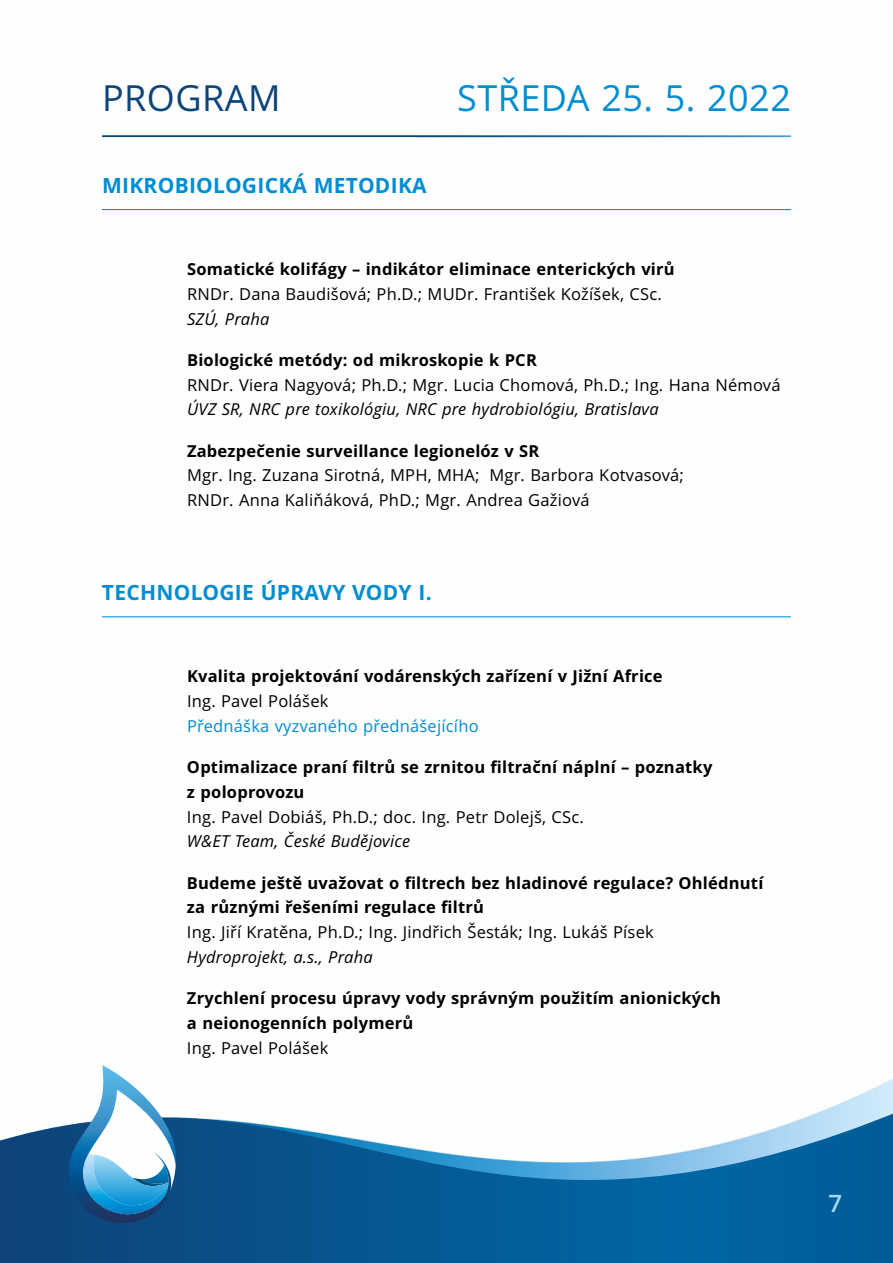
<style>
.page{position:relative;width:893px;height:1263px;background:#fff}
.page>*{position:absolute;margin:0;border:0;box-sizing:border-box;transform-origin:0 0}
.t1{font:36px "Open Sans";letter-spacing:.015em;color:#008dd2}
.t2{font:36px "Open Sans";letter-spacing:.015em;color:#0b447a}
.t3{font:600 24px "Open Sans";color:#a2daf7}
.t4{font:700 21px "Open Sans";letter-spacing:.015em;color:#008dd2}
.t5{font:700 16.5px/24.8px "Open Sans";letter-spacing:.015em;color:#000}
.t6{font:16.5px/24.8px "Open Sans";letter-spacing:.015em;color:#000}
.t7{font:italic 16.5px "Open Sans";letter-spacing:.015em;color:#000}
.t8{font:16.5px "Open Sans";letter-spacing:.015em;color:#008dd2}
</style>
<div class="page">
<svg style="left:0;top:1108px;width:893px;height:155px"></svg>
<img style="left:69px;top:1065px;width:107px;height:158px">
<hr style="left:102px;top:209px;width:689px;height:1px;background:#008dd2">
<hr style="left:102px;top:616px;width:689px;height:1px;background:#008dd2">
<hr style="left:102px;top:135px;width:689px;height:2px;background:#0b447a">
<h1 class="t2" style="left:102px;top:83px;width:180px">PROGRAM</h1>
<h1 class="t1" style="left:457px;top:83px;width:335px">STŘEDA 25. 5. 2022</h1>
<p class="t4" style="left:102px;top:176px;width:326px">MIKROBIOLOGICKÁ METODIKA</p>
<p class="t5" style="left:187px;top:258px;width:489px">Somatické kolifágy – indikátor eliminace enterických virů</p>
<p class="t6" style="left:187px;top:283px;width:476px">RNDr. Dana Baudišová; Ph.D.; MUDr. František Kožíšek, CSc.</p>
<p class="t7" style="left:187px;top:312px;width:84px">SZÚ, Praha</p>
<p class="t5" style="left:187px;top:349px;width:351px">Biologické metódy: od mikroskopie k PCR</p>
<p class="t6" style="left:187px;top:374px;width:595px">RNDr. Viera Nagyová; Ph.D.; Mgr. Lucia Chomová, Ph.D.; Ing. Hana Némová</p>
<p class="t7" style="left:187px;top:403px;width:473px">ÚVZ SR, NRC pre toxikológiu, NRC pre hydrobiológiu, Bratislava</p>
<p class="t5" style="left:187px;top:440px;width:354px">Zabezpečenie surveillance legionelóz v SR</p>
<p class="t6" style="left:187px;top:465px;width:498px">Mgr. Ing. Zuzana Sirotná, MPH, MHA; Mgr. Barbora Kotvasová;<br>RNDr. Anna Kaliňáková, PhD.; Mgr. Andrea Gažiová</p>
<p class="t4" style="left:102px;top:584px;width:331px">TECHNOLOGIE ÚPRAVY VODY I.</p>
<p class="t5" style="left:187px;top:666px;width:477px">Kvalita projektování vodárenských zařízení v Jižní Africe</p>
<p class="t6" style="left:187px;top:690px;width:143px">Ing. Pavel Polášek</p>
<p class="t8" style="left:187px;top:719px;width:293px">Přednáška vyzvaného přednášejícího</p>
<p class="t5" style="left:187px;top:756px;width:527px">Optimalizace praní filtrů se zrnitou filtrační náplní – poznatky z poloprovozu</p>
<p class="t6" style="left:187px;top:806px;width:398px">Ing. Pavel Dobiáš, Ph.D.; doc. Ing. Petr Dolejš, CSc.</p>
<p class="t7" style="left:187px;top:835px;width:225px">W&amp;ET Team, České Budějovice</p>
<p class="t5" style="left:187px;top:872px;width:578px">Budeme ještě uvažovat o filtrech bez hladinové regulace? Ohlédnutí za různými řešeními regulace filtrů</p>
<p class="t6" style="left:187px;top:921px;width:468px">Ing. Jiří Kratěna, Ph.D.; Ing. Jindřich Šesták; Ing. Lukáš Písek</p>
<p class="t7" style="left:187px;top:950px;width:187px">Hydroprojekt, a.s., Praha</p>
<p class="t5" style="left:187px;top:987px;width:536px">Zrychlení procesu úpravy vody správným použitím anionických a neionogenních polymerů</p>
<p class="t6" style="left:187px;top:1037px;width:143px">Ing. Pavel Polášek</p>
<h2 class="t3" style="left:828px;top:1193px;width:15px">7</h2>
</div>
